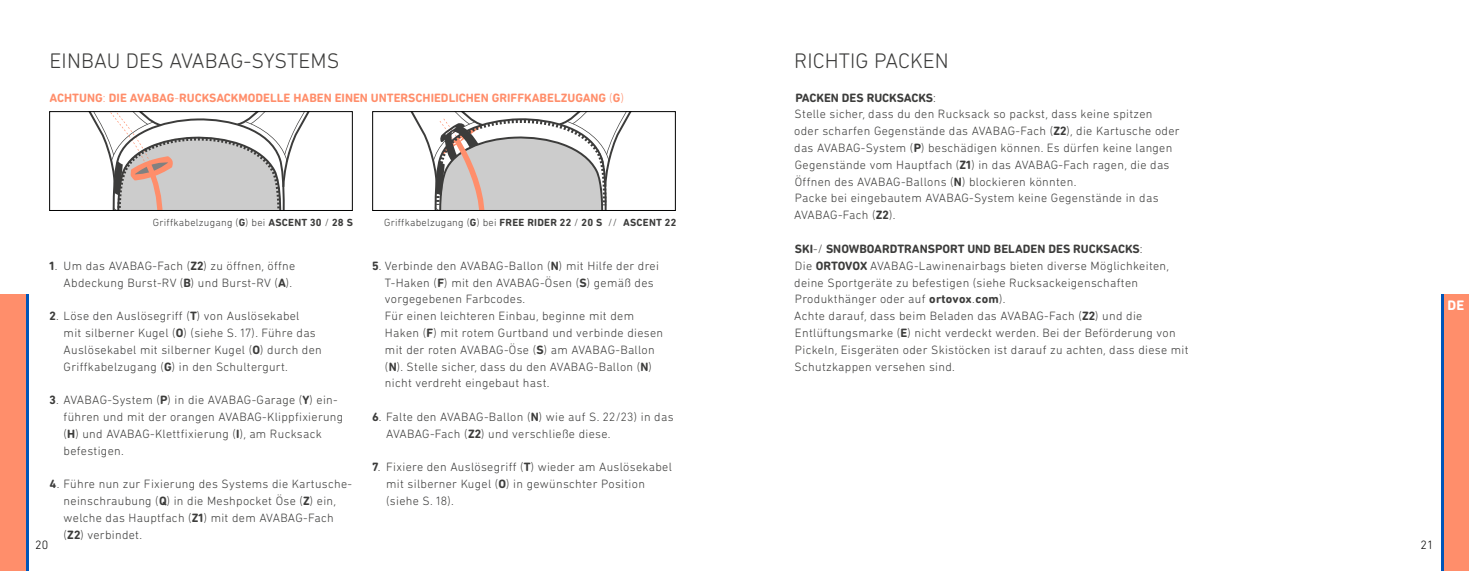
<style>
.page{position:relative;width:1469px;height:571px;background:#fff}
.page>*{position:absolute;margin:0;border:0;box-sizing:border-box;transform-origin:0 0}
.t1{font:300 21.35px "DIN Next Rounded LT Pro";letter-spacing:.005em;color:#3c3c3b}
.t2{font:700 14px "DIN Next Rounded LT Pro";color:#fff}
.t3{font:300 12.25px/16.8px "DIN Next Rounded LT Pro";letter-spacing:.025em;color:#3c3c3b}
.t4{font:12.25px "OVX DIN Next Rounded LT Pro Bold";color:#ff8e6b}
.t5{font:12.25px "OVX DIN Next Rounded LT Pro Bold";color:#3c3c3b}
.t6{font:300 12.25px "DIN Next Rounded LT Pro";color:#000}
.t7{font:10.5px "OVX DIN Next Rounded LT Pro Bold";letter-spacing:.025em;color:#3c3c3b}
.t8{font:300 10.5px "DIN Next Rounded LT Pro";letter-spacing:.025em;color:#3c3c3b}
.s1{font-family:"OVX DIN Next Rounded LT Pro Bold";font-weight:400}
.s2{font-family:"DIN Next Rounded LT Pro";font-weight:300}
</style>
<div class="page">
<div style="left:1441px;top:294px;width:27px;height:276px;background:#ff8e6b"></div>
<div style="left:0;top:294px;width:27px;height:276px;background:#ff8e6b"></div>
<hr style="left:1441px;top:294px;width:3px;height:276px;background:#0055b8">
<hr style="left:26px;top:294px;width:3px;height:276px;background:#0055b8">
<svg style="left:89px;top:113px;width:220px;height:96px"></svg>
<div style="left:49px;top:111px;width:304px;height:100px;border:1px solid #000"></div>
<svg style="left:411px;top:113px;width:220px;height:96px"></svg>
<div style="left:372px;top:111px;width:304px;height:100px;border:1px solid #000"></div>
<h1 class="t1" style="left:50px;top:48px;width:291px">EINBAU DES AVABAG-SYSTEMS</h1>
<p class="t4" style="left:50px;top:90px;width:576px">ACHTUNG: DIE AVABAG-RUCKSACKMODELLE HABEN EINEN UNTERSCHIEDLICHEN GRIFFKABELZUGANG (G)</p>
<h1 class="t1" style="left:794px;top:48px;width:156px">RICHTIG PACKEN</h1>
<p class="t5" style="left:795px;top:90px;width:143px">PACKEN DES RUCKSACKS:</p>
<p class="t3" style="left:794px;top:106px;width:387px">Stelle sicher, dass du den Rucksack so packst, dass keine spitzen oder scharfen Gegenstände das AVABAG-Fach (<span class="s1">Z2</span>), die Kartusche oder das AVABAG-System (<span class="s1">P</span>) beschädigen können. Es dürfen keine langen Gegenstände vom Hauptfach (<span class="s1">Z1</span>) in das AVABAG-Fach ragen, die das Öffnen des AVABAG-Ballons (<span class="s1">N</span>) blockieren könnten.<br>Packe bei eingebautem AVABAG-System keine Gegenstände in das AVABAG-Fach (<span class="s1">Z2</span>).</p>
<p class="t5" style="left:795px;top:241px;width:349px">SKI-/ SNOWBOARDTRANSPORT UND BELADEN DES RUCKSACKS:</p>
<p class="t3" style="left:794px;top:257px;width:396px">Die <span class="s1">ORTOVOX</span> AVABAG-Lawinenairbags bieten diverse Möglichkeiten, deine Sportgeräte zu befestigen (siehe Rucksackeigenschaften Produkthänger oder auf <span class="s1">ortovox.com</span>).<br>Achte darauf, dass beim Beladen das AVABAG-Fach (<span class="s1">Z2</span>) und die Entlüftungsmarke (<span class="s1">E</span>) nicht verdeckt werden. Bei der Beförderung von Pickeln, Eisgeräten oder Skistöcken ist darauf zu achten, dass diese mit Schutzkappen versehen sind.</p>
<p class="t8" style="left:153px;top:216px;width:202px">Griffkabelzugang (<span class="s1">G</span>) bei <span class="s1">ASCENT 30 / 28 S</span></p>
<p class="t7" style="left:384px;top:216px;width:294px"><span class="s2">Griffkabelzugang (</span>G<span class="s2">) bei</span> FREE RIDER 22 / 20 S // ASCENT 22</p>
<p class="t3" style="left:385px;top:257px;width:280px;text-indent:-13px"><span class="s1">5.</span> Verbinde den AVABAG-Ballon <span class="s1">(N)</span> mit Hilfe der drei T-Haken <span class="s1">(F)</span> mit den AVABAG-Ösen <span class="s1">(S)</span> gemäß des vorgegebenen Farbcodes.<br>Für einen leichteren Einbau, beginne mit dem Haken <span class="s1">(F)</span> mit rotem Gurtband und verbinde diesen mit der roten AVABAG-Öse <span class="s1">(S)</span> am AVABAG-Ballon <span class="s1">(N)</span>. Stelle sicher, dass du den AVABAG-Ballon <span class="s1">(N) </span>nicht verdreht eingebaut hast.</p>
<p class="t3" style="left:386px;top:408px;width:289px;text-indent:-14px"><span class="s1">6.</span> Falte den AVABAG-Ballon <span class="s1">(N)</span> wie auf S. 22/23) in das<br>AVABAG-Fach <span class="s1">(Z2)</span> und verschließe diese.</p>
<p class="t3" style="left:386px;top:458px;width:287px;text-indent:-14px"><span class="s1">7.</span> Fixiere den Auslösegriff (<span class="s1">T</span>) wieder am Auslösekabel mit silberner Kugel (<span class="s1">O</span>) in gewünschter Position (siehe S. 18).</p>
<p class="t3" style="left:50px;top:257px;width:247px;text-align:right"><span class="s1">1.</span> Um das AVABAG-Fach (<span class="s1">Z2</span>) zu öffnen, öffne<br>Abdeckung Burst-RV (<span class="s1">B</span>) und Burst-RV (<span class="s1">A</span>).</p>
<p class="t3" style="left:64px;top:307px;width:260px;text-indent:-14px"><span class="s1">2.</span> Löse den Auslösegriff (<span class="s1">T</span>) von Auslösekabel<br>mit silberner Kugel (<span class="s1">O</span>) (siehe S. 17). Führe das Auslösekabel mit silberner Kugel <span class="s1">(O</span>) durch den Griffkabelzugang (<span class="s1">G</span>) in den Schultergurt.</p>
<p class="t3" style="left:64px;top:391px;width:281px;text-indent:-14px"><span class="s1">3.</span> AVABAG-System (<span class="s1">P</span>) in die AVABAG-Garage (<span class="s1">Y</span>) ein&shy;führen und mit der orangen AVABAG-Klippfixierung (<span class="s1">H</span>) und AVABAG-Klettfixierung (<span class="s1">I</span>), am Rucksack befestigen.</p>
<p class="t3" style="left:64px;top:475px;width:290px;text-indent:-14px"><span class="s1">4.</span> Führe nun zur Fixierung des Systems die Kartusche&shy;neinschraubung (<span class="s1">Q</span>) in die Meshpocket Öse (<span class="s1">Z</span>) ein, welche das Hauptfach (<span class="s1">Z1</span>) mit dem AVABAG-Fach (<span class="s1">Z2</span>) verbindet.</p>
<p class="t6" style="left:35px;top:537px;width:15px">20</p>
<p class="t6" style="left:1420px;top:537px;width:15px">21</p>
<p class="t2" style="left:1447px;top:297px;width:18px">DE</p>
</div>
